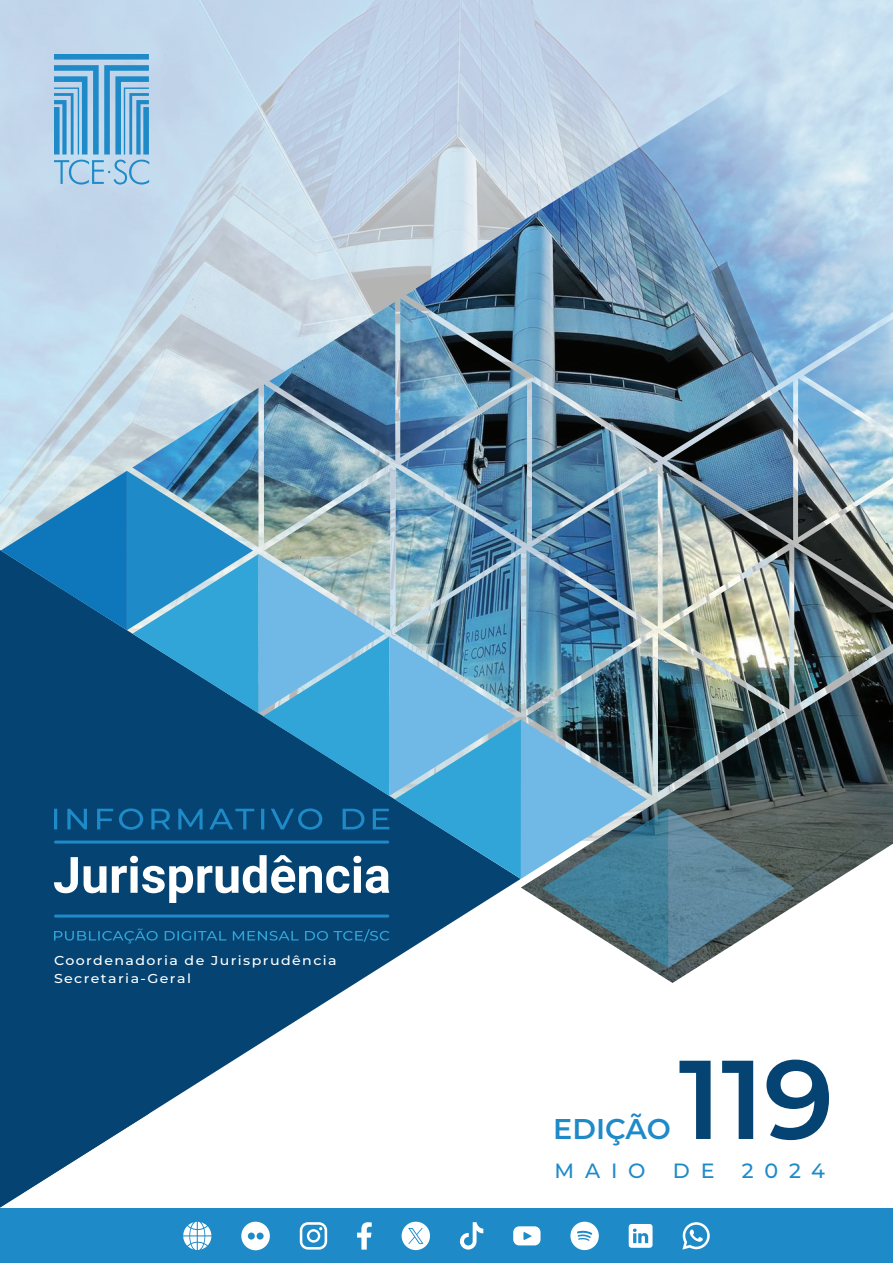
<style>
.page{position:relative;width:893px;height:1263px;background:#fff}
.page>*{position:absolute;margin:0;border:0;box-sizing:border-box;transform-origin:0 0}
.t1{font:600 111.75px "Montserrat";color:#054472}
.t2{font:600 28.65px "Montserrat";color:#1e8ac8}
.t3{font:500 20.7px "Montserrat";letter-spacing:.525em;color:#1e8ac8}
.t4{font:500 12.9px/17.2px "Montserrat";letter-spacing:.1em;color:#fff;scale:1.1 1}
</style>
<div class="page">
<img style="left:0;top:0;width:132px;height:550px">
<svg style="left:0;top:550px;width:356px;height:658px"></svg>
<img style="left:132px;top:0;width:761px;height:983px">
<svg style="left:521px;top:650px;width:372px;height:333px"></svg>
<svg style="left:1px;top:1020px;width:148px;height:187px"></svg>
<svg style="left:54px;top:54px;width:95px;height:100px;background:#6eafd9"></svg>
<svg style="left:54px;top:160px;width:95px;height:25px;background:#a1c9e5"></svg>
<div style="left:0;top:1209px;width:893px;height:54px;background:#1e8ac8"></div>
<img style="left:1px;top:471px;width:793px;height:497px">
<hr style="left:56px;top:914px;width:332px;height:3px;background:#1e8ac8">
<hr style="left:56px;top:840px;width:332px;height:3px;background:#1e8ac8">
<svg style="left:357px;top:1222px;width:15px;height:27px"></svg>
<svg style="left:460px;top:1222px;width:23px;height:27px"></svg>
<svg style="left:629px;top:1224px;width:23px;height:24px"></svg>
<svg style="left:300px;top:1222px;width:27px;height:27px"></svg>
<svg style="left:570px;top:1222px;width:29px;height:28px"></svg>
<svg style="left:513px;top:1226px;width:27px;height:19px"></svg>
<svg style="left:682px;top:1222px;width:28px;height:27px"></svg>
<svg style="left:183px;top:1222px;width:28px;height:28px"></svg>
<svg style="left:402px;top:1222px;width:28px;height:28px"></svg>
<svg style="left:241px;top:1222px;width:29px;height:28px"></svg>
<p class="t4" style="left:54px;top:952px;width:259px">Coordenadoria de Jurisprudência<br>Secretaria-Geral</p>
<h2 class="t2" style="left:553px;top:1108px;width:119px">EDIÇÃO</h2>
<h1 class="t1" style="left:679px;top:1020px;width:157px">119</h1>
<h3 class="t3" style="left:554px;top:1156px;width:93px">MAIO</h3>
<h3 class="t3" style="left:673px;top:1156px;width:43px">D E</h3>
<h3 class="t3" style="left:742px;top:1156px;width:85px">2024</h3>
</div>
